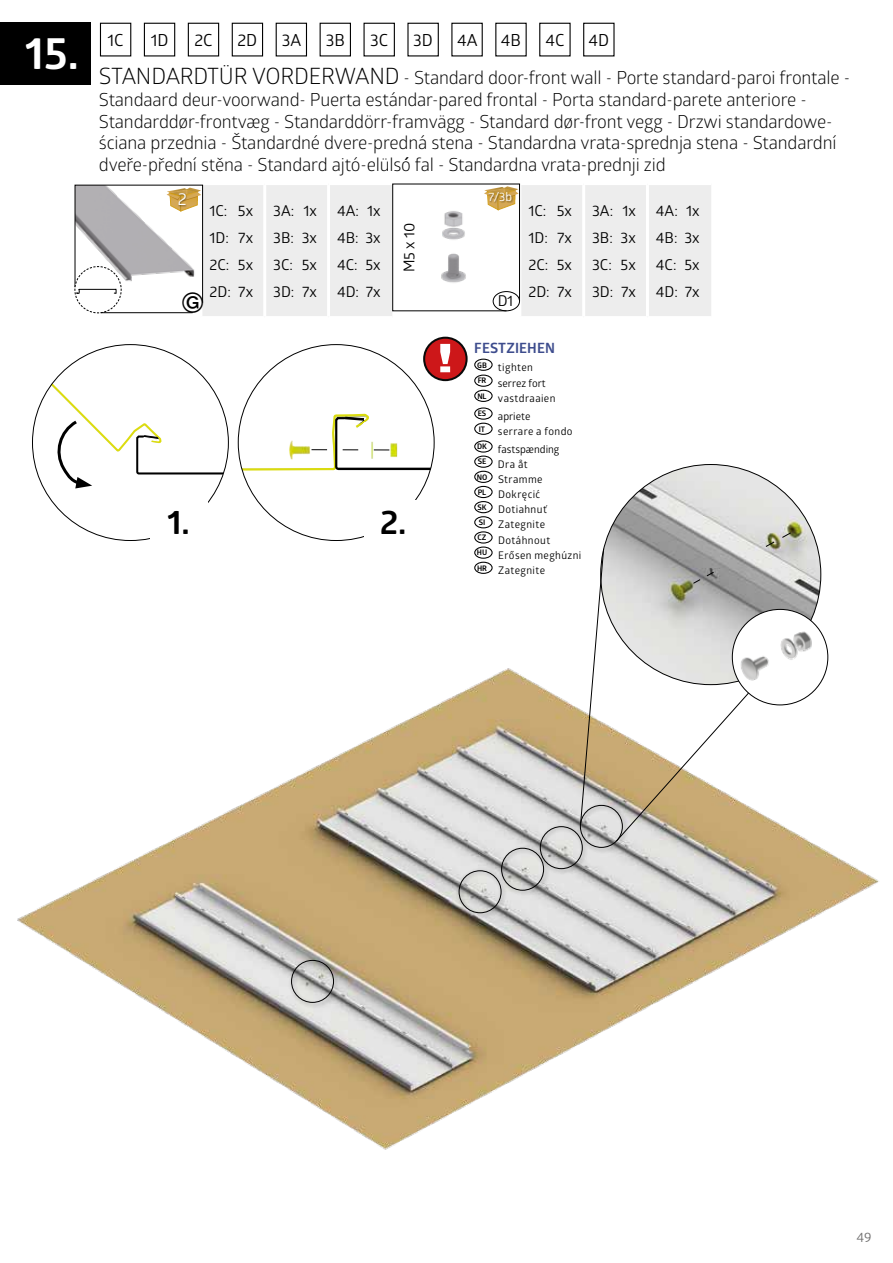
<style>
.page{position:relative;width:893px;height:1263px;background:#fff}
.page>*{position:absolute;margin:0;border:0;box-sizing:border-box;transform-origin:0 0}
.t1{font:700 33.75px "Glober";color:#000}
.t2{font:18px/21.6px "Glober";letter-spacing:-.01em;color:#000}
.t3{font:17.1px "Glober";color:#fff}
.t4{font:16.65px "Glober";color:#000}
.t5{font:15px/27px "Glober";color:#000;text-align:justify}
.t6{font:700 14.1px "Glober";letter-spacing:.01em;color:#3d4c8d}
.t7{font:13.5px "Glober";color:#706f6f}
.t8{font:12px "Glober";color:#fff}
.t9{font:10.5px/15.1px "Glober";letter-spacing:.035em;color:#000}
.s1{font-size:22.5px}
</style>
<div class="page">
<div style="left:100px;top:23px;width:31px;height:33px;border:1px solid #000"></div>
<div style="left:144px;top:23px;width:31px;height:33px;border:1px solid #000"></div>
<div style="left:188px;top:23px;width:31px;height:33px;border:1px solid #000"></div>
<div style="left:232px;top:23px;width:31px;height:33px;border:1px solid #000"></div>
<div style="left:276px;top:23px;width:31px;height:33px;border:1px solid #000"></div>
<div style="left:320px;top:23px;width:31px;height:33px;border:1px solid #000"></div>
<div style="left:363px;top:23px;width:32px;height:33px;border:1px solid #000"></div>
<div style="left:407px;top:23px;width:32px;height:33px;border:1px solid #000"></div>
<div style="left:451px;top:23px;width:32px;height:33px;border:1px solid #000"></div>
<div style="left:583px;top:23px;width:32px;height:33px;border:1px solid #000"></div>
<div style="left:0;top:23px;width:91px;height:62px;background:#000"></div>
<div style="left:202px;top:185px;width:509px;height:131px;background:#ededed"></div>
<hr style="left:263px;top:185px;width:3px;height:131px;background:#fff">
<hr style="left:327px;top:185px;width:3px;height:131px;background:#fff">
<hr style="left:582px;top:185px;width:3px;height:131px;background:#fff">
<hr style="left:646px;top:185px;width:3px;height:131px;background:#fff">
<hr style="left:518px;top:185px;width:3px;height:131px;background:#fff">
<svg style="left:392px;top:183px;width:128px;height:129px"></svg>
<div style="left:488px;top:192px;width:25px;height:12px;background:#000;opacity:.4"></div>
<img style="left:17px;top:652px;width:862px;height:498px">
<img style="left:601px;top:464px;width:220px;height:221px;border-radius:110px">
<div style="left:537px;top:823px;width:52px;height:52px;background:#000;opacity:.75"></div>
<div style="left:540px;top:826px;width:43px;height:43px;border:1px solid #000;border-radius:50%"></div>
<div style="left:577px;top:802px;width:52px;height:52px;background:#000;opacity:.75"></div>
<div style="left:580px;top:805px;width:43px;height:43px;border:1px solid #000;border-radius:50%"></div>
<div style="left:288px;top:957px;width:52px;height:52px;background:#000;opacity:.75"></div>
<div style="left:291px;top:960px;width:43px;height:43px;border:1px solid #000;border-radius:50%"></div>
<div style="left:498px;top:845px;width:52px;height:52px;background:#000;opacity:.75"></div>
<div style="left:501px;top:848px;width:43px;height:42px;border:1px solid #000;border-radius:50%"></div>
<div style="left:456px;top:867px;width:51px;height:52px;background:#000;opacity:.75"></div>
<div style="left:459px;top:870px;width:42px;height:43px;border:1px solid #000;border-radius:50%"></div>
<svg style="left:616px;top:664px;width:158px;height:177px"></svg>
<svg style="left:580px;top:548px;width:24px;height:275px"></svg>
<svg style="left:32px;top:345px;width:196px;height:143px"></svg>
<svg style="left:765px;top:532px;width:27px;height:15px"></svg>
<svg style="left:692px;top:571px;width:23px;height:13px"></svg>
<svg style="left:238px;top:413px;width:196px;height:59px"></svg>
<img style="left:732px;top:609px;width:96px;height:96px">
<div style="left:424px;top:338px;width:43px;height:42px;background:#cd1719;border-radius:50%"></div>
<div style="left:423px;top:337px;width:45px;height:44px;border:2px solid #0a0a0a;border-radius:50%"></div>
<svg style="left:440px;top:344px;width:10px;height:28px"></svg>
<div style="left:474px;top:359px;width:19px;height:12px;border:1px solid #000;border-radius:50%"></div>
<div style="left:474px;top:375px;width:19px;height:12px;border:1px solid #000;border-radius:50%"></div>
<div style="left:474px;top:390px;width:19px;height:12px;border:1px solid #000;border-radius:50%"></div>
<svg style="left:475px;top:408px;width:17px;height:11px"></svg>
<div style="left:474px;top:407px;width:19px;height:13px;border:1px solid #000;border-radius:50%"></div>
<div style="left:474px;top:423px;width:19px;height:12px;border:1px solid #000;border-radius:50%"></div>
<svg style="left:475px;top:441px;width:17px;height:11px"></svg>
<div style="left:474px;top:440px;width:19px;height:13px;border:1px solid #000;border-radius:50%"></div>
<div style="left:474px;top:456px;width:19px;height:12px;border:1px solid #000;border-radius:50%"></div>
<div style="left:474px;top:471px;width:19px;height:12px;border:1px solid #000;border-radius:50%"></div>
<div style="left:474px;top:486px;width:19px;height:12px;border:1px solid #000;border-radius:50%"></div>
<div style="left:474px;top:501px;width:19px;height:12px;border:1px solid #000;border-radius:50%"></div>
<div style="left:474px;top:516px;width:19px;height:12px;border:1px solid #000;border-radius:50%"></div>
<svg style="left:475px;top:532px;width:17px;height:11px"></svg>
<div style="left:474px;top:531px;width:19px;height:13px;border:1px solid #000;border-radius:50%"></div>
<svg style="left:475px;top:547px;width:17px;height:11px"></svg>
<div style="left:474px;top:546px;width:19px;height:13px;border:1px solid #000;border-radius:50%"></div>
<div style="left:474px;top:562px;width:19px;height:12px;border:1px solid #000;border-radius:50%"></div>
<svg style="left:74px;top:184px;width:129px;height:130px"></svg>
<p class="t4" style="left:108px;top:28px;width:18px">1C</p>
<p class="t4" style="left:151px;top:28px;width:19px">1D</p>
<p class="t4" style="left:194px;top:28px;width:20px">2C</p>
<p class="t4" style="left:237px;top:28px;width:21px">2D</p>
<p class="t4" style="left:282px;top:28px;width:21px">3A</p>
<p class="t4" style="left:326px;top:28px;width:21px">3B</p>
<p class="t4" style="left:370px;top:28px;width:19px">3C</p>
<p class="t4" style="left:413px;top:28px;width:21px">3D</p>
<p class="t4" style="left:457px;top:28px;width:22px">4A</p>
<p class="t4" style="left:501px;top:28px;width:22px">4B</p>
<p class="t4" style="left:545px;top:28px;width:20px">4C</p>
<p class="t4" style="left:589px;top:28px;width:22px">4D</p>
<p class="t2" style="left:99px;top:67px;width:753px;text-indent:-74px"><sup>15.2</sup> <span class="s1">STANDARDTÜR VORDERWAND</span> - Standard door-front wall - Porte standard-paroi frontale - Standaard deur-voorwand- Puerta estándar-pared frontal - Porta standard-parete anteriore - Standarddør-frontvæg - Standarddörr-framvägg - Standard dør-front vegg - Drzwi standardowe&shy;ściana przednia - Štandardné dvere-predná stena - Standardna vrata-sprednja stena - Standardní dveře-přední stěna - Standard ajtó-elülső fal - Standardna vrata-prednji zid</p>
<p class="t3" style="left:178px;top:187px;width:11px">2</p>
<p class="t5" style="left:209px;top:196px;width:45px">1C: 5x 1D: 7x 2C: 5x 2D: 7x</p>
<p class="t5" style="left:273px;top:196px;width:45px">3A: 1x 3B: 3x 3C: 5x 3D: 7x</p>
<p class="t5" style="left:337px;top:196px;width:45px">4A: 1x 4B: 3x 4C: 5x 4D: 7x</p>
<p class="t8" style="left:488px;top:189px;width:25px">7/3b</p>
<p class="t5" style="left:528px;top:196px;width:45px">1C: 5x 1D: 7x 2C: 5x 2D: 7x</p>
<p class="t5" style="left:592px;top:196px;width:45px">3A: 1x 3B: 3x 3C: 5x 3D: 7x</p>
<p class="t5" style="left:656px;top:196px;width:45px">4A: 1x 4B: 3x 4C: 5x 4D: 7x</p>
<p class="t5" style="left:395px;top:272px;width:51px;rotate:-90deg">M5 x 10</p>
<p class="t5" style="left:498px;top:286px;width:17px">D1</p>
<h1 class="t1" style="left:167px;top:497px;width:24px">1.</h1>
<h1 class="t1" style="left:380px;top:497px;width:28px">2.</h1>
<p class="t6" style="left:474px;top:337px;width:82px">FESTZIEHEN</p>
<p class="t9" style="left:477px;top:359px;width:80px;line-height:15.6px"><sup>GB</sup> tighten<br><sup>FR</sup> serrez fort<br><sup>NL</sup> vastdraaien</p>
<p class="t9" style="left:478px;top:408px;width:96px"><sup>ES</sup> apriete<br><sup>IT</sup> serrare a fondo</p>
<p class="t9" style="left:477px;top:441px;width:106px"><sup>DK</sup> fastspænding<br><sup>SE</sup> Dra åt<br><sup>NO</sup> Stramme<br><sup>PL</sup> Dokręcić<br><sup>SK</sup> Dotiahnuť<br><sup>SI</sup> Zategnite<br><sup>CZ</sup> Dotáhnout<br><sup>HU</sup> Erősen meghúzni<br><sup>HR</sup> Zategnite</p>
<p class="t7" style="left:856px;top:1227px;width:17px">49</p>
</div>
